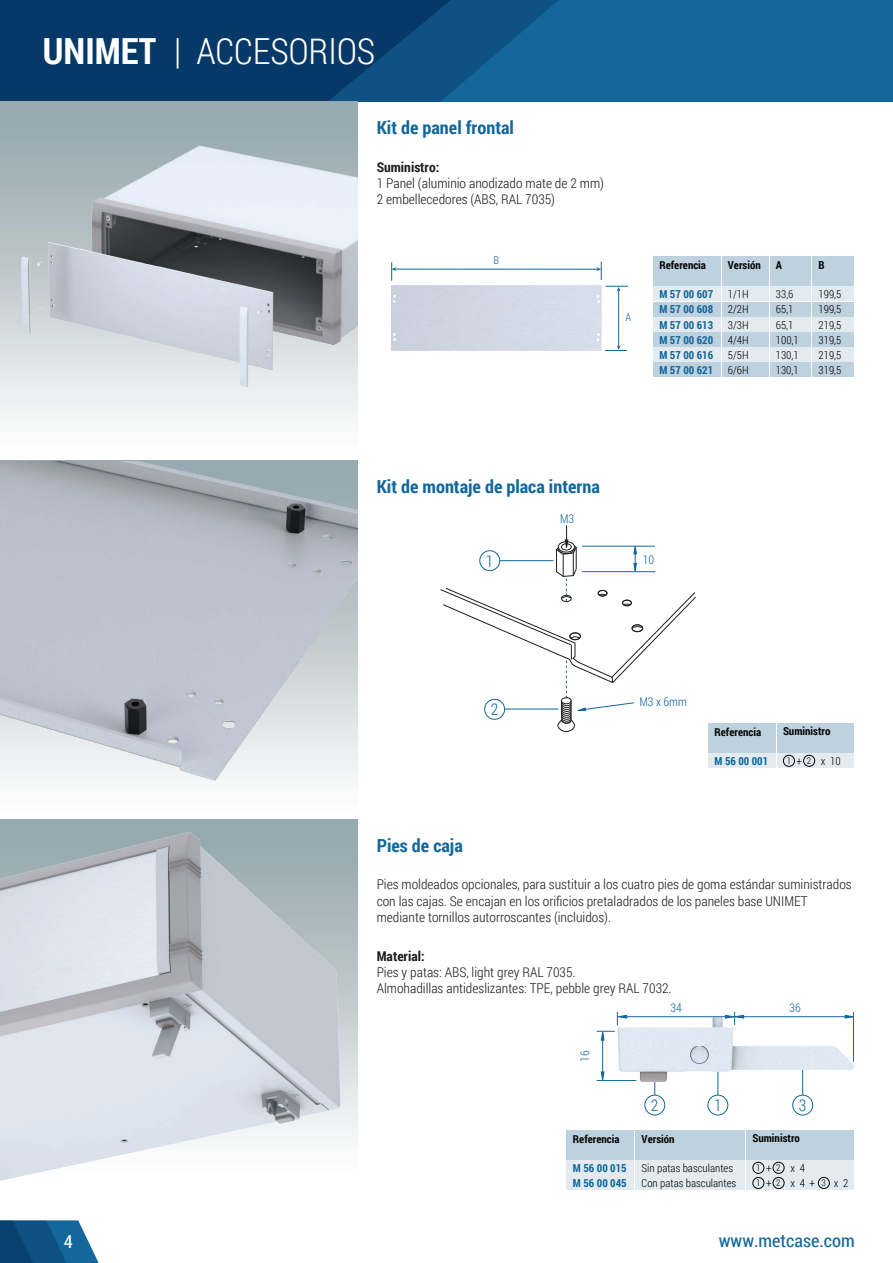
<style>
.page{position:relative;width:893px;height:1263px;background:#fff}
.page>*{position:absolute;margin:0;border:0;box-sizing:border-box;transform-origin:0 0}
.t1{font:300 36px "Roboto Condensed";color:#fff}
.t2{font:700 36px "Roboto Condensed";color:#fff}
.t3{font:700 18px "Roboto Condensed";color:#13679a}
.t4{font:18px "Roboto Condensed";color:#13679a}
.t5{font:18px "Roboto Condensed";color:#fff}
.t6{font:300 16.2px "Roboto Condensed";color:#13679a}
.t7{font:300 13.5px/16.2px "Roboto Condensed";color:#211e1e}
.t8{font:700 13.5px "Roboto Condensed";color:#211e1e}
.t9{font:300 12px "Roboto Condensed";color:#13679a}
.t10{font:300 11.1px/15.1px "Roboto Condensed";color:#040503}
.t11{font:700 11.1px/15.1px "Roboto Condensed";color:#10679a;text-align:justify}
.t12{font:700 11.1px "Roboto Condensed";color:#040503}
.t13{font:300 10.8px "Roboto Condensed";color:#13679a}
.t14{font:300 9.3px "Roboto Condensed";color:#040503}
.s1{font-size:11.1px}
</style>
<div class="page">
<div style="left:653px;top:287px;width:201px;height:14px;background:#e3ebf1"></div>
<div style="left:653px;top:302px;width:201px;height:14px;background:#bed1df"></div>
<div style="left:653px;top:317px;width:201px;height:14px;background:#e3ebf1"></div>
<div style="left:653px;top:347px;width:201px;height:15px;background:#e3ebf1"></div>
<div style="left:653px;top:362px;width:201px;height:15px;background:#bed1df"></div>
<div style="left:653px;top:332px;width:201px;height:15px;background:#bed1df"></div>
<div style="left:653px;top:257px;width:201px;height:29px;background:#bed1df"></div>
<div style="left:0;top:0;width:893px;height:102px;background:#13679a"></div>
<div style="left:0;top:0;width:327px;height:102px;background:#063967"></div>
<svg style="left:327px;top:0;width:231px;height:102px"></svg>
<svg style="left:0;top:1220px;width:99px;height:43px;background:#296893"></svg>
<div style="left:0;top:102px;width:358px;height:359px;background:linear-gradient(to bottom,#8da0a6,#fffefd)"></div>
<hr style="left:721px;top:256px;width:1px;height:121px;background:#fff">
<hr style="left:769px;top:256px;width:1px;height:121px;background:#fff">
<hr style="left:811px;top:256px;width:1px;height:121px;background:#fff">
<div style="left:0;top:461px;width:358px;height:359px;background:#fbfbfc"></div>
<div style="left:708px;top:753px;width:146px;height:15px;background:#e3ebf1"></div>
<div style="left:708px;top:724px;width:146px;height:29px;background:#bed1df"></div>
<hr style="left:776px;top:723px;width:1px;height:45px;background:#fff">
<div style="left:783px;top:755px;width:12px;height:11px;border:1px solid #040503;border-radius:50%"></div>
<div style="left:803px;top:755px;width:12px;height:11px;border:1px solid #040503;border-radius:50%"></div>
<div style="left:566px;top:1176px;width:288px;height:14px;background:#e3ebf1"></div>
<div style="left:753px;top:1177px;width:11px;height:12px;border:1px solid #040503;border-radius:50%"></div>
<div style="left:773px;top:1177px;width:11px;height:12px;border:1px solid #040503;border-radius:50%"></div>
<div style="left:818px;top:1177px;width:12px;height:12px;border:1px solid #040503;border-radius:50%"></div>
<div style="left:566px;top:1160px;width:288px;height:15px;background:#e3ebf1"></div>
<div style="left:566px;top:1131px;width:288px;height:29px;background:#bed1df"></div>
<hr style="left:745px;top:1130px;width:1px;height:60px;background:#fff">
<div style="left:753px;top:1162px;width:11px;height:11px;border:1px solid #040503;border-radius:50%"></div>
<div style="left:773px;top:1162px;width:11px;height:11px;border:1px solid #040503;border-radius:50%"></div>
<hr style="left:634px;top:1130px;width:1px;height:60px;background:#fff">
<img style="left:0;top:461px;width:358px;height:320px">
<img style="left:0;top:820px;width:358px;height:361px">
<svg style="left:440px;top:525px;width:256px;height:207px"></svg>
<div style="left:484px;top:699px;width:21px;height:20px;border:1px solid #13679a;border-radius:50%"></div>
<img style="left:11px;top:137px;width:347px;height:254px">
<img style="left:391px;top:285px;width:218px;height:66px">
<hr style="left:618px;top:290px;width:1px;height:57px;background:#13679a">
<svg style="left:606px;top:286px;width:22px;height:5px"></svg>
<svg style="left:605px;top:345px;width:22px;height:6px"></svg>
<hr style="left:395px;top:269px;width:203px;height:1px;background:#13679a">
<svg style="left:391px;top:262px;width:5px;height:19px"></svg>
<svg style="left:596px;top:262px;width:6px;height:18px"></svg>
<img style="left:618px;top:1013px;width:236px;height:76px">
<div style="left:610px;top:1009px;width:39px;height:16px;background:#fff"></div>
<hr style="left:602px;top:1035px;width:1px;height:37px;background:#13679a">
<hr style="left:621px;top:1016px;width:227px;height:1px;background:#13679a">
<svg style="left:601px;top:1071px;width:4px;height:9px"></svg>
<svg style="left:597px;top:1012px;width:30px;height:29px"></svg>
<hr style="left:597px;top:1080px;width:39px;height:1px;background:#13679a">
<hr style="left:853px;top:1012px;width:1px;height:50px;background:#13679a">
<svg style="left:725px;top:1012px;width:19px;height:13px"></svg>
<svg style="left:845px;top:1015px;width:8px;height:3px"></svg>
<svg style="left:654px;top:1082px;width:1px;height:13px"></svg>
<svg style="left:718px;top:1072px;width:1px;height:23px"></svg>
<svg style="left:802px;top:1070px;width:1px;height:25px"></svg>
<div style="left:645px;top:1095px;width:20px;height:20px;border:1px solid #13679a;border-radius:50%"></div>
<div style="left:708px;top:1095px;width:20px;height:20px;border:1px solid #13679a;border-radius:50%"></div>
<div style="left:792px;top:1095px;width:21px;height:20px;border:1px solid #13679a;border-radius:50%"></div>
<h1 class="t2" style="left:43px;top:26px;width:115px">UNIMET</h1>
<h1 class="t1" style="left:174px;top:26px;width:203px">| ACCESORIOS</h1>
<h2 class="t3" style="left:377px;top:115px;width:139px">Kit de panel frontal</h2>
<p class="t8" style="left:377px;top:158px;width:64px">Suministro:</p>
<p class="t7" style="left:377px;top:175px;width:229px">1 Panel (aluminio anodizado mate de 2 mm)<br>2 embellecedores (ABS, RAL 7035)</p>
<p class="t13" style="left:494px;top:253px;width:7px">B</p>
<p class="t13" style="left:625px;top:310px;width:7px">A</p>
<p class="t12" style="left:659px;top:257px;width:48px">Referencia</p>
<p class="t12" style="left:728px;top:257px;width:34px">Versión</p>
<p class="t12" style="left:776px;top:257px;width:8px">A</p>
<p class="t12" style="left:819px;top:257px;width:8px">B</p>
<p class="t11" style="left:659px;top:286px;width:55px">M 57 00 607</p>
<p class="t10" style="left:728px;top:286px;width:22px">1/1H</p>
<p class="t11" style="left:659px;top:301px;width:55px">M 57 00 608<br>M 57 00 613<br>M 57 00 620<br>M 57 00 616<br>M 57 00 621</p>
<p class="t10" style="left:776px;top:286px;width:19px">33,6</p>
<p class="t10" style="left:819px;top:286px;width:24px">199,5</p>
<p class="t10" style="left:728px;top:301px;width:22px">2/2H</p>
<p class="t10" style="left:776px;top:301px;width:19px">65,1</p>
<p class="t10" style="left:819px;top:301px;width:24px">199,5</p>
<p class="t10" style="left:728px;top:317px;width:22px">3/3H</p>
<p class="t10" style="left:776px;top:317px;width:19px">65,1</p>
<p class="t10" style="left:819px;top:317px;width:24px">219,5</p>
<p class="t10" style="left:728px;top:332px;width:22px">4/4H</p>
<p class="t10" style="left:776px;top:332px;width:24px">100,1</p>
<p class="t10" style="left:819px;top:332px;width:24px">319,5</p>
<p class="t10" style="left:728px;top:347px;width:22px">5/5H</p>
<p class="t10" style="left:776px;top:347px;width:24px">130,1</p>
<p class="t10" style="left:819px;top:347px;width:24px">219,5</p>
<p class="t10" style="left:728px;top:362px;width:22px">6/6H</p>
<p class="t10" style="left:776px;top:362px;width:24px">130,1</p>
<p class="t10" style="left:819px;top:362px;width:24px">319,5</p>
<h2 class="t3" style="left:377px;top:474px;width:225px">Kit de montaje de placa interna</h2>
<p class="t6" style="left:486px;top:550px;width:9px">1</p>
<p class="t9" style="left:560px;top:510px;width:16px">M3</p>
<p class="t9" style="left:643px;top:551px;width:13px">10</p>
<p class="t6" style="left:491px;top:698px;width:9px">2</p>
<h2 class="t3" style="left:377px;top:833px;width:88px">Pies de caja</h2>
<p class="t9" style="left:639px;top:694px;width:49px">M3 x 6mm</p>
<p class="t12" style="left:715px;top:724px;width:48px">Referencia</p>
<p class="t12" style="left:783px;top:724px;width:49px">Suministro</p>
<p class="t11" style="left:715px;top:753px;width:55px">M 56 00 001</p>
<p class="t14" style="left:787px;top:754px;width:17px">1 <span class="s1">+</span></p>
<p class="t10" style="left:821px;top:753px;width:21px">x 10</p>
<p class="t14" style="left:807px;top:754px;width:6px">2</p>
<p class="t7" style="left:377px;top:876px;width:477px">Pies moldeados opcionales, para sustituir a los cuatro pies de goma estándar suministrados con las cajas. Se encajan en los orificios pretaladrados de los paneles base UNIMET mediante tornillos autorroscantes (incluidos).</p>
<p class="t8" style="left:377px;top:947px;width:50px">Material:</p>
<p class="t7" style="left:377px;top:964px;width:296px">Pies y patas: ABS, light grey RAL 7035.<br>Almohadillas antideslizantes: TPE, pebble grey RAL 7032.</p>
<p class="t9" style="left:576px;top:1061px;width:13px;rotate:-90deg">16</p>
<p class="t9" style="left:670px;top:999px;width:13px">34</p>
<p class="t9" style="left:789px;top:999px;width:13px">36</p>
<p class="t6" style="left:651px;top:1094px;width:9px">2</p>
<p class="t6" style="left:714px;top:1094px;width:9px">1</p>
<p class="t6" style="left:799px;top:1094px;width:9px">3</p>
<p class="t12" style="left:573px;top:1131px;width:48px">Referencia</p>
<p class="t12" style="left:752px;top:1131px;width:49px">Suministro</p>
<p class="t11" style="left:573px;top:1160px;width:55px">M 56 00 015</p>
<p class="t14" style="left:756px;top:1161px;width:17px">1 <span class="s1">+</span></p>
<p class="t10" style="left:790px;top:1160px;width:16px">x 4</p>
<p class="t12" style="left:642px;top:1131px;width:34px">Versión</p>
<p class="t10" style="left:642px;top:1160px;width:96px">Sin patas basculantes<br>Con patas basculantes</p>
<p class="t14" style="left:776px;top:1161px;width:6px">2</p>
<p class="t11" style="left:573px;top:1175px;width:55px">M 56 00 045</p>
<p class="t14" style="left:756px;top:1177px;width:17px">1 <span class="s1">+</span></p>
<p class="t10" style="left:790px;top:1175px;width:26px">x 4 +</p>
<p class="t10" style="left:834px;top:1175px;width:16px">x 2</p>
<p class="t14" style="left:776px;top:1177px;width:6px">2</p>
<p class="t14" style="left:821px;top:1176px;width:6px">3</p>
<h2 class="t5" style="left:64px;top:1228px;width:10px">4</h2>
<h2 class="t4" style="left:719px;top:1228px;width:137px">www.metcase.com</h2>
</div>
